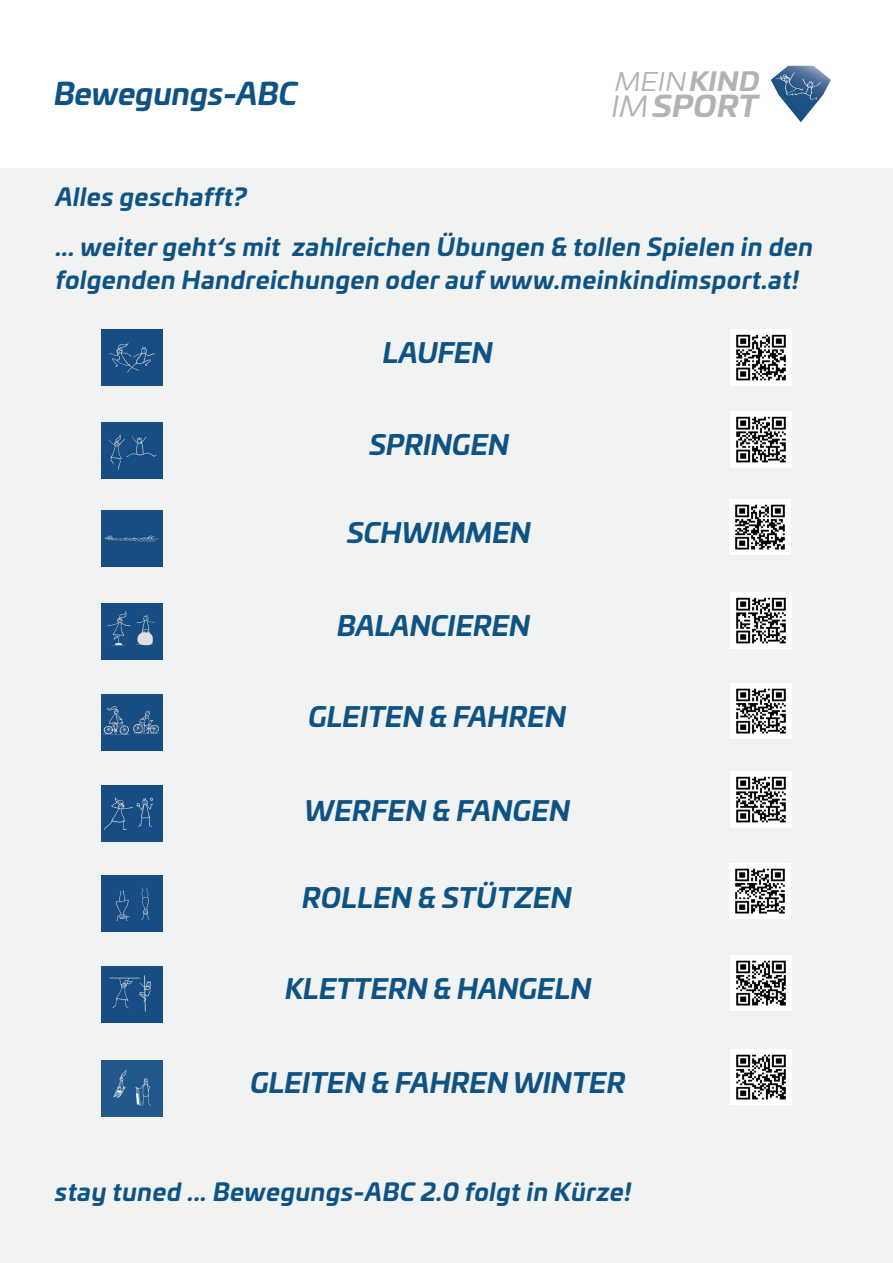
<style>
.page{position:relative;width:893px;height:1263px;background:#fff}
.page>*{position:absolute;margin:0;border:0;box-sizing:border-box;transform-origin:0 0}
.t1{font:italic 700 30px "Univia Pro";color:#0f5385}
.t2{font:italic 700 28.8px "Univia Pro";letter-spacing:.01em;color:#b1b2b3;scale:1.09 1}
.t3{font:italic 700 27px "Univia Pro";color:#0f5385}
.t4{font:italic 25.35px "Univia Pro";color:#b1b2b3;scale:1.09 1}
.t5{font:italic 700 24px/33px "Univia Pro";letter-spacing:.025em;color:#0f5385}
.s1{font-weight:700}
.s2{font-weight:400}
</style>
<div class="page">
<div style="left:0;top:168px;width:893px;height:1095px;background:#f1f3f2"></div>
<svg style="left:771px;top:66px;width:60px;height:56px"></svg>
<img style="left:775px;top:72px;width:28px;height:24px">
<img style="left:795px;top:79px;width:26px;height:21px">
<img style="left:101px;top:422px;width:62px;height:56px">
<img style="left:101px;top:330px;width:62px;height:56px">
<img style="left:101px;top:786px;width:62px;height:55px">
<img style="left:101px;top:876px;width:62px;height:56px">
<img style="left:101px;top:966px;width:62px;height:56px">
<img style="left:101px;top:603px;width:62px;height:56px">
<div style="left:101px;top:510px;width:62px;height:56px;background:#184d83"></div>
<img style="left:101px;top:694px;width:62px;height:56px">
<img style="left:729px;top:499px;width:62px;height:56px">
<img style="left:730px;top:593px;width:62px;height:55px">
<img style="left:730px;top:683px;width:62px;height:55px">
<img style="left:730px;top:772px;width:62px;height:55px">
<img style="left:729px;top:863px;width:62px;height:55px">
<img style="left:730px;top:955px;width:62px;height:55px">
<img style="left:730px;top:330px;width:62px;height:55px">
<img style="left:730px;top:412px;width:62px;height:55px">
<img style="left:101px;top:1060px;width:62px;height:56px">
<img style="left:730px;top:1049px;width:62px;height:56px">
<p class="t1" style="left:54px;top:70px;width:245px">Bewegungs-ABC</p>
<p class="t4" style="left:615px;top:63px;width:134px">MEIN <span class="s1">KIND</span></p>
<p class="t2" style="left:611px;top:83px;width:137px"><span class="s2">IM</span>SPORT</p>
<p class="t5" style="left:56px;top:179px;width:193px">Alles geschafft?</p>
<p class="t5" style="left:56px;top:229px;width:759px">... weiter geht‘s mit zahlreichen Übungen &amp; tollen Spielen in den folgenden Handreichungen oder auf www.meinkindimsport.at!</p>
<p class="t3" style="left:383px;top:331px;width:111px">LAUFEN</p>
<p class="t3" style="left:369px;top:424px;width:142px">SPRINGEN</p>
<p class="t3" style="left:347px;top:511px;width:186px">SCHWIMMEN</p>
<p class="t3" style="left:337px;top:605px;width:195px">BALANCIEREN</p>
<p class="t3" style="left:308px;top:695px;width:259px">GLEITEN &amp; FAHREN</p>
<p class="t3" style="left:305px;top:790px;width:267px">WERFEN &amp; FANGEN</p>
<p class="t3" style="left:302px;top:877px;width:271px">ROLLEN &amp; STÜTZEN</p>
<p class="t3" style="left:285px;top:967px;width:308px">KLETTERN &amp; HANGELN</p>
<p class="t3" style="left:250px;top:1061px;width:376px">GLEITEN &amp; FAHREN WINTER</p>
<p class="t5" style="left:55px;top:1173px;width:578px">stay tuned ... Bewegungs-ABC 2.0 folgt in Kürze!</p>
</div>
